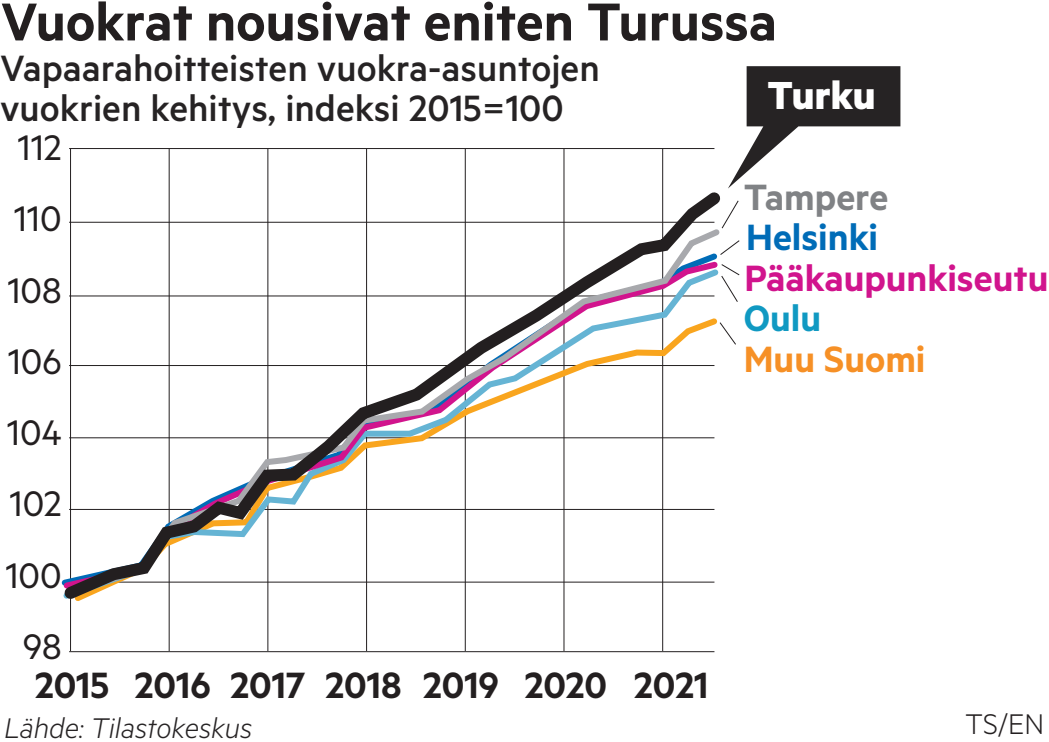
<style>
.page{position:relative;width:1049px;height:742px;background:#fff}
.page>*{position:absolute;margin:0;border:0;box-sizing:border-box;transform-origin:0 0}
.t1{font:600 60px "Metric";color:#231f20}
.t2{font:700 44px "Metric";letter-spacing:-.005em;color:#fff}
.t3{font:500 41.2px/40px "Metric";color:#262324}
.t4{font:600 41.2px "Metric";color:#231f20}
.t5{font:600 41.2px "Metric";color:#d1148d}
.t6{font:600 41.2px "Metric";color:#f69026}
.t7{font:600 41.2px "Metric";color:#006cb7}
.t8{font:600 41.2px "Metric";color:#808285}
.t9{font:600 41.2px "Metric";color:#1099c2}
.t10{font:40px/71.2px "Metric";color:#231f20;text-align:center}
.t11{font:italic 300 32px "Metric";color:#262324}
.t12{font:300 32px "Metric";color:#231f20}
</style>
<div class="page">
<svg style="left:730px;top:66px;width:170px;height:121px"></svg>
<hr style="left:69px;top:148px;width:645px;height:1px;background:#231f20">
<hr style="left:69px;top:651px;width:645px;height:1px;background:#231f20">
<hr style="left:168px;top:149px;width:2px;height:502px;background:#231f20">
<hr style="left:267px;top:149px;width:1px;height:502px;background:#231f20">
<hr style="left:70px;top:149px;width:1px;height:502px;background:#231f20">
<hr style="left:366px;top:149px;width:1px;height:502px;background:#231f20">
<hr style="left:464px;top:149px;width:2px;height:502px;background:#231f20">
<hr style="left:563px;top:149px;width:1px;height:502px;background:#231f20">
<hr style="left:661px;top:149px;width:2px;height:502px;background:#231f20">
<svg style="left:61px;top:182px;width:669px;height:427px"></svg>
<svg style="left:720px;top:200px;width:19px;height:29px"></svg>
<svg style="left:719px;top:239px;width:21px;height:17px"></svg>
<svg style="left:720px;top:263px;width:20px;height:40px"></svg>
<svg style="left:718px;top:321px;width:18px;height:24px"></svg>
<h1 class="t1" style="left:1px;top:-14px;width:777px">Vuokrat nousivat eniten Turussa</h1>
<p class="t3" style="left:0;top:47px;width:601px">Vapaarahoitteisten vuokra-asuntojen vuokrien kehitys, indeksi 2015=100</p>
<p class="t2" style="left:767px;top:69px;width:110px">Turku</p>
<p class="t10" style="left:5px;top:110px;width:58px">112<br>110<br>108<br>106<br>104<br>102<br>100<br>98</p>
<p class="t4" style="left:35px;top:660px;width:675px">2015 2016 2017 2018 2019 2020 2021</p>
<p class="t11" style="left:4px;top:709px;width:250px">Lähde: Tilastokeskus</p>
<p class="t12" style="left:964px;top:705px;width:80px">TS/EN</p>
<p class="t8" style="left:743px;top:172px;width:146px">Tampere</p>
<p class="t7" style="left:745px;top:212px;width:133px">Helsinki</p>
<p class="t5" style="left:744px;top:253px;width:305px">Pääkaupunkiseutu</p>
<p class="t9" style="left:743px;top:293px;width:79px">Oulu</p>
<p class="t6" style="left:743px;top:334px;width:183px">Muu Suomi</p>
</div>
